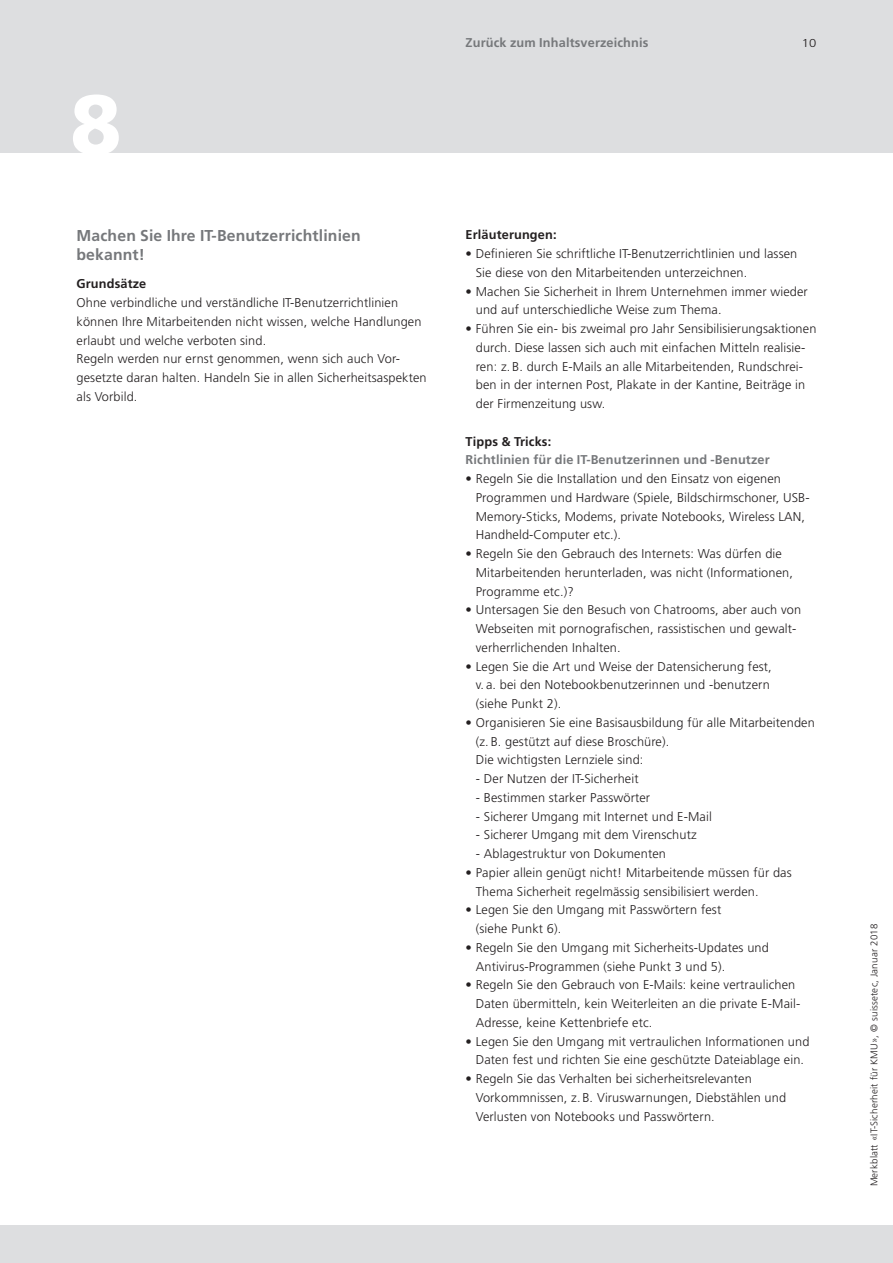
<style>
.page{position:relative;width:893px;height:1263px;background:#dddee0}
.page>*{position:absolute;margin:0;border:0;box-sizing:border-box;transform-origin:0 0}
.t1{font:900 84px "Frutiger LT Com";color:#fff}
.t2{font:700 15.75px/18.8px "Frutiger LT Std";letter-spacing:.01em;color:#76787b}
.t3{font:300 12.75px/18.8px "Frutiger LT Std";letter-spacing:.01em;color:#231f20}
.t4{font:700 12.75px "Frutiger LT Std";letter-spacing:.01em;color:#76787b}
.t5{font:700 12.75px "Frutiger LT Std";letter-spacing:.01em;color:#231f20}
.t6{font:300 11.55px "Frutiger LT Std";color:#231f20;scale:1.14 1}
.t7{font:300 9.75px "Frutiger LT Std";letter-spacing:.02em;color:#231f20}
</style>
<div class="page">
<div style="left:0;top:153px;width:893px;height:1072px;background:#fff"></div>
<h1 class="t1" style="left:70px;top:74px;width:53px">8</h1>
<p class="t2" style="left:77px;top:227px;width:286px">Machen Sie Ihre IT-Benutzerrichtlinien bekannt!</p>
<p class="t5" style="left:77px;top:276px;width:71px">Grundsätze</p>
<p class="t3" style="left:77px;top:293px;width:352px">Ohne verbindliche und verständliche IT-Benutzerrichtlinien können Ihre Mitarbeitenden nicht wissen, welche Handlungen erlaubt und welche verboten sind.<br>Regeln werden nur ernst genommen, wenn sich auch Vor&shy;gesetzte daran halten. Handeln Sie in allen Sicherheitsaspekten als Vorbild.</p>
<p class="t4" style="left:466px;top:35px;width:184px">Zurück zum Inhaltsverzeichnis</p>
<p class="t6" style="left:802px;top:36px;width:14px">10</p>
<p class="t5" style="left:466px;top:227px;width:92px">Erläuterungen:</p>
<p class="t3" style="left:476px;top:244px;width:323px;text-indent:-10px">• Definieren Sie schriftliche IT-Benutzerrichtlinien und lassen<br>Sie diese von den Mitarbeitenden unterzeichnen.</p>
<p class="t3" style="left:476px;top:282px;width:334px;text-indent:-10px">• Machen Sie Sicherheit in Ihrem Unternehmen immer wieder und auf unterschiedliche Weise zum Thema.</p>
<p class="t3" style="left:476px;top:319px;width:342px;text-indent:-10px">• Führen Sie ein- bis zweimal pro Jahr Sensibilisierungsaktionen durch. Diese lassen sich auch mit einfachen Mitteln realisie&shy;ren: z. B. durch E-Mails an alle Mitarbeitenden, Rundschrei&shy;ben in der internen Post, Plakate in der Kantine, Beiträge in der Firmenzeitung usw.</p>
<p class="t5" style="left:466px;top:434px;width:87px">Tipps &amp; Tricks:</p>
<p class="t4" style="left:466px;top:452px;width:306px">Richtlinien für die IT-Benutzerinnen und -Benutzer</p>
<p class="t3" style="left:476px;top:469px;width:335px;text-indent:-10px">• Regeln Sie die Installation und den Einsatz von eigenen Programmen und Hardware (Spiele, Bildschirmschoner, USB-Memory-Sticks, Modems, private Notebooks, Wireless LAN, Handheld-Computer etc.).</p>
<p class="t3" style="left:476px;top:544px;width:319px;text-indent:-10px">• Regeln Sie den Gebrauch des Internets: Was dürfen die<br>Mitarbeitenden herunterladen, was nicht (Informationen,<br>Programme etc.)?</p>
<p class="t3" style="left:476px;top:601px;width:327px;text-indent:-10px">• Untersagen Sie den Besuch von Chatrooms, aber auch von<br>Webseiten mit pornografischen, rassistischen und gewalt&shy;verherrlichenden Inhalten.</p>
<p class="t3" style="left:476px;top:657px;width:298px;text-indent:-10px">• Legen Sie die Art und Weise der Datensicherung fest, v. a. bei den Notebookbenutzerinnen und -benutzern (siehe Punkt 2).</p>
<p class="t3" style="left:476px;top:713px;width:340px;text-indent:-10px">• Organisieren Sie eine Basisausbildung für alle Mitarbeitenden (z. B. gestützt auf diese Broschüre).<br>Die wichtigsten Lernziele sind:</p>
<p class="t3" style="left:476px;top:769px;width:164px">- Der Nutzen der IT-Sicherheit</p>
<p class="t3" style="left:476px;top:788px;width:176px">- Bestimmen starker Passwörter</p>
<p class="t3" style="left:476px;top:807px;width:238px">- Sicherer Umgang mit Internet und E-Mail</p>
<p class="t3" style="left:476px;top:826px;width:222px">- Sicherer Umgang mit dem Virenschutz</p>
<p class="t3" style="left:476px;top:844px;width:192px">- Ablagestruktur von Dokumenten</p>
<p class="t3" style="left:476px;top:863px;width:317px;text-indent:-10px">• Papier allein genügt nicht! Mitarbeitende müssen für das<br>Thema Sicherheit regelmässig sensibilisiert werden.</p>
<p class="t3" style="left:476px;top:901px;width:247px;text-indent:-10px">• Legen Sie den Umgang mit Passwörtern fest (siehe Punkt 6).</p>
<p class="t3" style="left:476px;top:938px;width:295px;text-indent:-10px">• Regeln Sie den Umgang mit Sicherheits-Updates und<br>Antivirus-Programmen (siehe Punkt 3 und 5).</p>
<p class="t3" style="left:476px;top:976px;width:326px;text-indent:-10px">• Regeln Sie den Gebrauch von E-Mails: keine vertraulichen<br>Daten übermitteln, kein Weiterleiten an die private E-Mail-<br>Adresse, keine Kettenbriefe etc.</p>
<p class="t3" style="left:466px;top:1032px;width:345px;text-align:center">• Legen Sie den Umgang mit vertraulichen Informationen und<br>Daten fest und richten Sie eine geschützte Dateiablage ein.</p>
<p class="t3" style="left:476px;top:1069px;width:312px;text-indent:-10px">• Regeln Sie das Verhalten bei sicherheitsrelevanten<br>Vorkommnissen, z. B. Viruswarnungen, Diebstählen und<br>Verlusten von Notebooks und Passwörtern.</p>
<p class="t7" style="left:869px;top:1186px;width:264px;rotate:-90deg">Merkblatt «IT-Sicherheit für KMU», © suissetec, Januar 2018</p>
</div>
